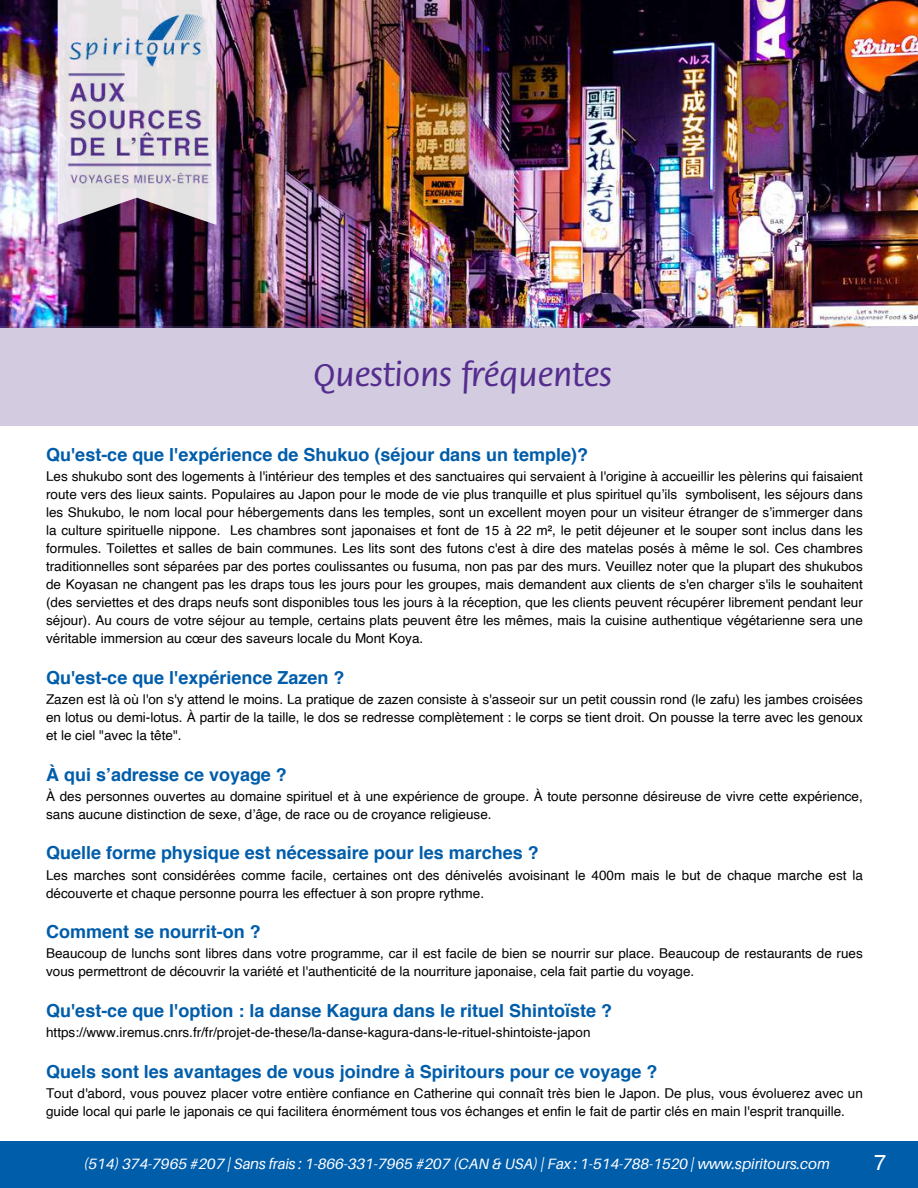
<style>
.page{position:relative;width:918px;height:1188px;background:#fff}
.page>*{position:absolute;margin:0;border:0;box-sizing:border-box;transform-origin:0 0}
.t1{font:500 34.5px "Flora Std";color:#552d8e}
.t2{font:21.75px "Helvetica";color:#fff}
.t3{font:700 18px "Helvetica";color:#005daa}
.t4{font:italic 15px "Aileron";color:#fff}
.t5{font:13.5px/18px "Helvetica";color:#000}
</style>
<div class="page">
<img style="left:0;top:0;width:918px;height:326px">
<div style="left:0;top:1141px;width:918px;height:47px;background:#005daa"></div>
<div style="left:0;top:326px;width:918px;height:99px;background:#d3cbe0"></div>
<svg style="left:57px;top:0;width:159px;height:225px;background:#aea4af"></svg>
<img style="left:57px;top:9px;width:159px;height:179px">
<h1 class="t1" style="left:313px;top:360px;width:300px">Questions fréquentes</h1>
<h3 class="t3" style="left:46px;top:447px;width:544px">Qu'est-ce que l'expérience de Shukuo (séjour dans un temple)?</h3>
<p class="t5" style="left:46px;top:469px;width:818px;text-align:justify">Les shukubo sont des logements à l'intérieur des temples et des sanctuaires qui servaient à l'origine à accueillir les pèlerins qui faisaient route vers des lieux saints. Populaires au Japon pour le mode de vie plus tranquille et plus spirituel qu’ils symbolisent, les séjours dans les Shukubo, le nom local pour hébergements dans les temples, sont un excellent moyen pour un visiteur étranger de s’immerger dans la culture spirituelle nippone. Les chambres sont japonaises et font de 15 à 22 m², le petit déjeuner et le souper sont inclus dans les formules. Toilettes et salles de bain communes. Les lits sont des futons c'est à dire des matelas posés à même le sol. Ces chambres traditionnelles sont séparées par des portes coulissantes ou fusuma, non pas par des murs. Veuillez noter que la plupart des shukubos de Koyasan ne changent pas les draps tous les jours pour les groupes, mais demandent aux clients de s'en charger s'ils le souhaitent (des serviettes et des draps neufs sont disponibles tous les jours à la réception, que les clients peuvent récupérer librement pendant leur séjour). Au cours de votre séjour au temple, certains plats peuvent être les mêmes, mais la cuisine authentique végétarienne sera une véritable immersion au cœur des saveurs locale du Mont Koya.</p>
<h3 class="t3" style="left:46px;top:670px;width:300px">Qu'est-ce que l'expérience Zazen ?</h3>
<p class="t5" style="left:46px;top:692px;width:818px;text-align:justify">Zazen est là où l'on s'y attend le moins. La pratique de zazen consiste à s'asseoir sur un petit coussin rond (le zafu) les jambes croisées en lotus ou demi-lotus. À partir de la taille, le dos se redresse complètement : le corps se tient droit. On pousse la terre avec les genoux et le ciel "avec la tête".</p>
<h3 class="t3" style="left:46px;top:767px;width:242px">À qui s’adresse ce voyage ?</h3>
<p class="t5" style="left:46px;top:788px;width:818px">À des personnes ouvertes au domaine spirituel et à une expérience de groupe. À toute personne désireuse de vivre cette expérience, sans aucune distinction de sexe, d’âge, de race ou de croyance religieuse.</p>
<h3 class="t3" style="left:46px;top:846px;width:494px">Quelle forme physique est nécessaire pour les marches ?</h3>
<p class="t5" style="left:46px;top:867px;width:818px">Les marches sont considérées comme facile, certaines ont des dénivelés avoisinant le 400m mais le but de chaque marche est la découverte et chaque personne pourra les effectuer à son propre rythme.</p>
<h3 class="t3" style="left:46px;top:924px;width:216px">Comment se nourrit-on ?</h3>
<p class="t5" style="left:46px;top:946px;width:818px">Beaucoup de lunchs sont libres dans votre programme, car il est facile de bien se nourrir sur place. Beaucoup de restaurants de rues vous permettront de découvrir la variété et l'authenticité de la nourriture japonaise, cela fait partie du voyage.</p>
<h3 class="t3" style="left:46px;top:1003px;width:567px">Qu'est-ce que l'option : la danse Kagura dans le rituel Shintoïste ?</h3>
<p class="t5" style="left:46px;top:1025px;width:546px">https://www.iremus.cnrs.fr/fr/projet-de-these/la-danse-kagura-dans-le-rituel-shintoiste-japon</p>
<h3 class="t3" style="left:46px;top:1064px;width:613px">Quels sont les avantages de vous joindre à Spiritours pour ce voyage ?</h3>
<p class="t5" style="left:46px;top:1085px;width:818px">Tout d'abord, vous pouvez placer votre entière confiance en Catherine qui connaît très bien le Japon. De plus, vous évoluerez avec un guide local qui parle le japonais ce qui facilitera énormément tous vos échanges et enfin le fait de partir clés en main l'esprit tranquille.</p>
<p class="t4" style="left:84px;top:1154px;width:748px">(514) 374-7965 #207 | Sans frais : 1-866-331-7965 #207 (CAN &amp; USA) | Fax : 1-514-788-1520 | www.spiritours.com</p>
<h2 class="t2" style="left:874px;top:1153px;width:14px">7</h2>
</div>
